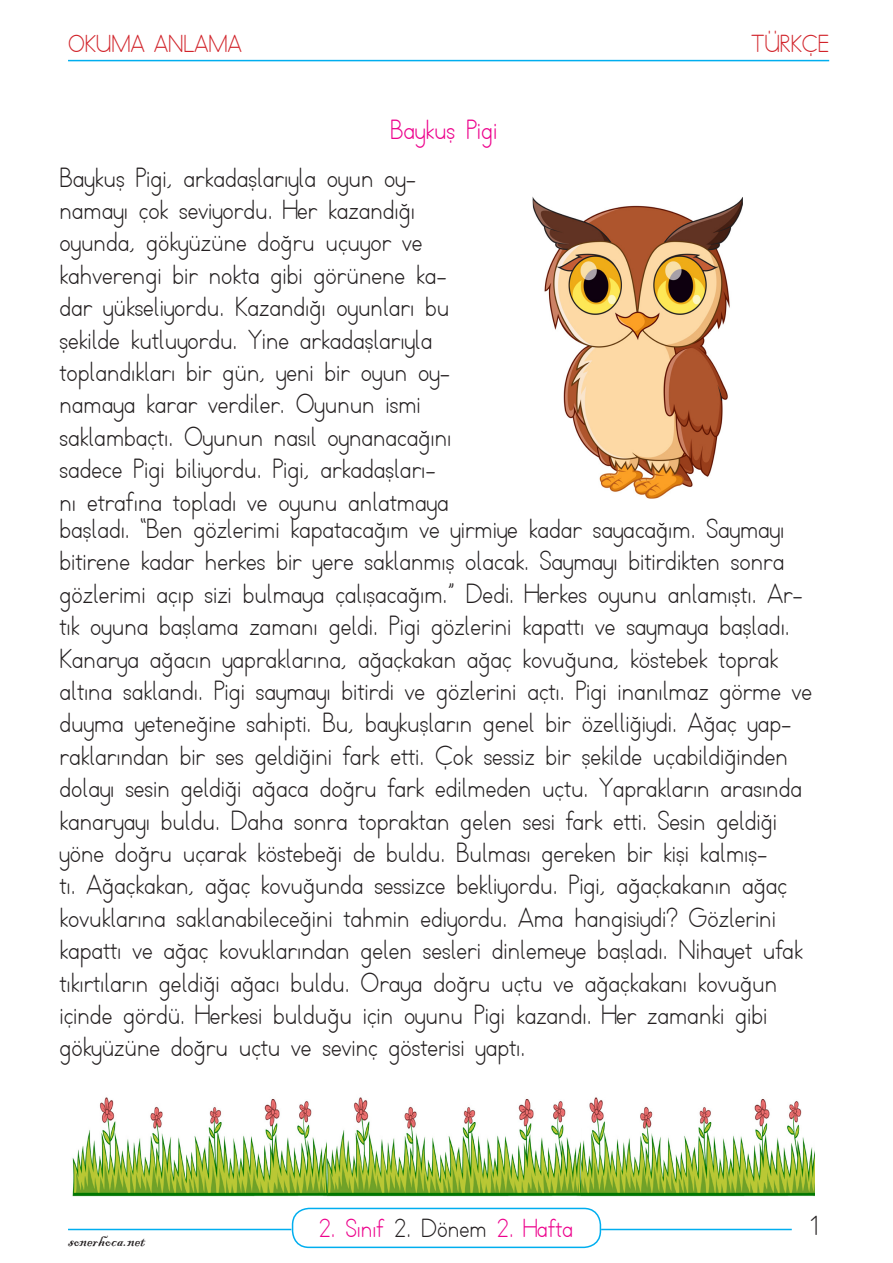
<style>
.page{position:relative;width:893px;height:1263px;background:#fff}
.page>*{position:absolute;margin:0;border:0;box-sizing:border-box;transform-origin:0 0}
.t1{font:27px/32.4px "TTKB Dik Temel Abece";color:#231f20}
.t2{font:27px "TTKB Dik Temel Abece";color:#ed028c}
.t3{font:25.5px "TTKB Dik Temel Abece";color:#ed028c}
.t4{font:24px "TTKB Dik Temel Abece";color:#d1232a}
.t5{font:18px "Blackadder ITC";color:#231f20}
.s1{color:#231f20}
</style>
<div class="page">
<hr style="left:68px;top:60px;width:761px;height:1px;background:#00aeef">
<hr style="left:68px;top:1229px;width:223px;height:1px;background:#00aeef">
<div style="left:292px;top:1208px;width:309px;height:40px;border:2px solid #00aeef;border-radius:17px"></div>
<hr style="left:601px;top:1229px;width:191px;height:1px;background:#00aeef">
<img style="left:532px;top:196px;width:211px;height:303px">
<img style="left:72px;top:1097px;width:255px;height:100px">
<img style="left:327px;top:1097px;width:254px;height:100px">
<img style="left:581px;top:1097px;width:234px;height:100px">
<p class="t4" style="left:68px;top:30px;width:175px">OKUMA ANLAMA</p>
<p class="t4" style="left:752px;top:30px;width:79px">TÜRKÇE</p>
<p class="t2" style="left:390px;top:113px;width:109px">Baykuş Pigi</p>
<p class="t1" style="left:60px;top:162px;width:393px">Baykuş Pigi, arkadaşlarıyla oyun oy&shy;namayı çok seviyordu. Her kazandığı oyunda, gökyüzüne doğru uçuyor ve kahverengi bir nokta gibi görünene ka&shy;dar yükseliyordu. Kazandığı oyunları bu şekilde kutluyordu. Yine arkadaşlarıyla toplandıkları bir gün, yeni bir oyun oy&shy;namaya karar verdiler. Oyunun ismi saklambaçtı. Oyunun nasıl oynanacağını sadece Pigi biliyordu. Pigi, arkadaşları&shy;nı etrafına topladı ve oyunu anlatmaya</p>
<p class="t1" style="left:60px;top:513px;width:754px">başladı. ‘‘Ben gözlerimi kapatacağım ve yirmiye kadar sayacağım. Saymayı bitirene kadar herkes bir yere saklanmış olacak. Saymayı bitirdikten sonra gözlerimi açıp sizi bulmaya çalışacağım.” Dedi. Herkes oyunu anlamıştı. Ar&shy;tık oyuna başlama zamanı geldi. Pigi gözlerini kapattı ve saymaya başladı.<br>Kanarya ağacın yapraklarına, ağaçkakan ağaç kovuğuna, köstebek toprak altına saklandı. Pigi saymayı bitirdi ve gözlerini açtı. Pigi inanılmaz görme ve duyma yeteneğine sahipti. Bu, baykuşların genel bir özelliğiydi. Ağaç yap&shy;raklarından bir ses geldiğini fark etti. Çok sessiz bir şekilde uçabildiğinden dolayı sesin geldiği ağaca doğru fark edilmeden uçtu. Yaprakların arasında kanaryayı buldu. Daha sonra topraktan gelen sesi fark etti. Sesin geldiği yöne doğru uçarak köstebeği de buldu. Bulması gereken bir kişi kalmış-<br>tı. Ağaçkakan, ağaç kovuğunda sessizce bekliyordu. Pigi, ağaçkakanın ağaç kovuklarına saklanabileceğini tahmin ediyordu. Ama hangisiydi? Gözlerini kapattı ve ağaç kovuklarından gelen sesleri dinlemeye başladı. Nihayet ufak tıkırtıların geldiği ağacı buldu. Oraya doğru uçtu ve ağaçkakanı kovuğun içinde gördü. Herkesi bulduğu için oyunu Pigi kazandı. Her zamanki gibi gökyüzüne doğru uçtu ve sevinç gösterisi yaptı.</p>
<p class="t5" style="left:68px;top:1229px;width:79px">sonerhoca.net</p>
<p class="t3" style="left:319px;top:1212px;width:256px">2. Sınıf <span class="s1">2. Dönem</span> 2. Hafta</p>
<p class="t1" style="left:810px;top:1210px;width:10px">1</p>
</div>
